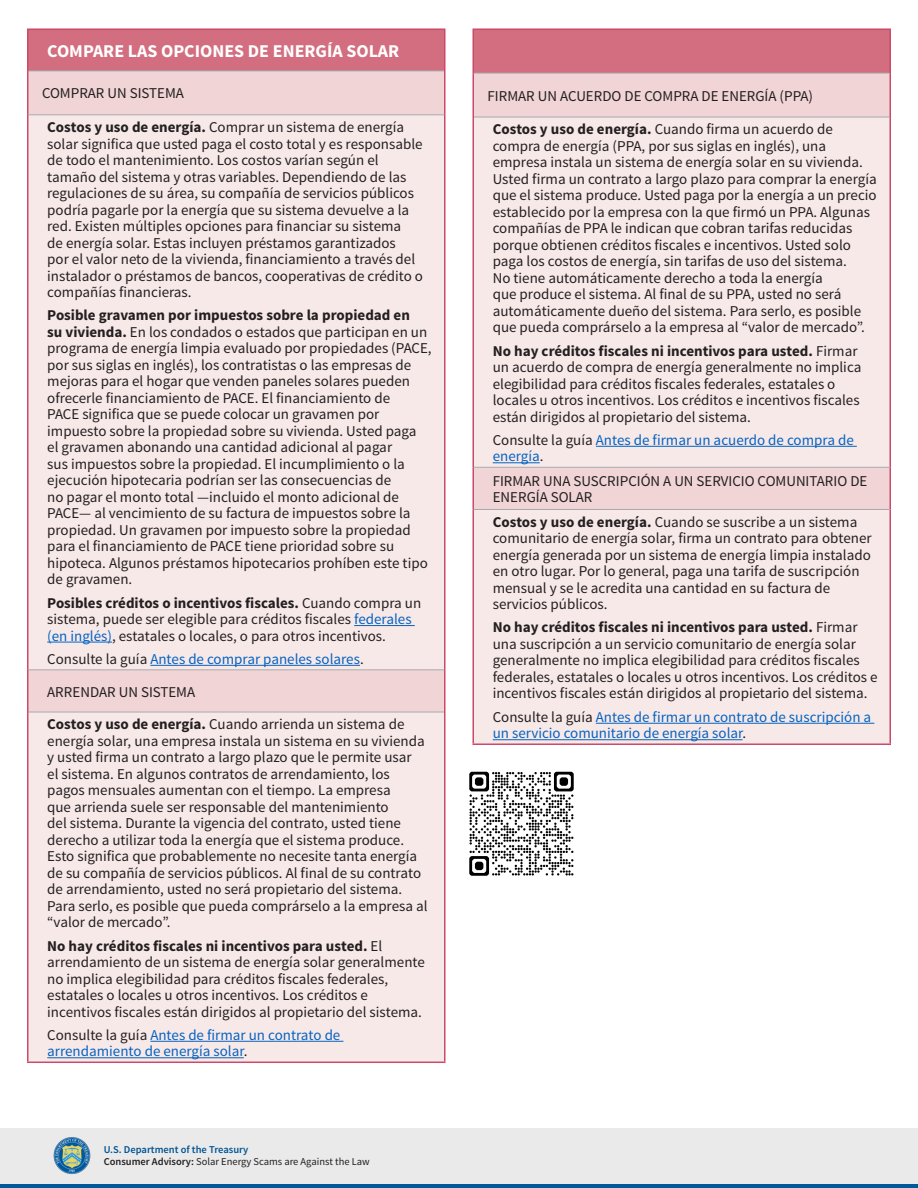
<style>
.page{position:relative;width:918px;height:1188px;background:#fff}
.page>*{position:absolute;margin:0;border:0;box-sizing:border-box;transform-origin:0 0}
.H3_Red_Shade_Box{font:700 18px "Source Sans Pro";color:#fff}
.Body_Red_Shade_Box{font:15px/16.5px "Source Sans Pro";color:#231f20}
.Body_Red_Shade_Box-2{font:15px/16.5px "Source Sans Pro";color:#0563c1}
.t1{font:10.5px/12px "Source Sans Pro";color:#231f20}
.s1{font-weight:700}
.s2{color:#0563c1}
.s3{color:#231f20}
.s4{font-weight:600;color:#005494}
.s5{font-weight:600}
</style>
<div class="page">
<div style="left:0;top:1128px;width:918px;height:56px;background:#eaeaea"></div>
<hr style="left:0;top:1184px;width:918px;height:4px;background:#00599b">
<img style="left:53px;top:1137px;width:38px;height:37px">
<div style="left:28px;top:29px;width:417px;height:42px;background:#d26e7f"></div>
<div style="left:28px;top:72px;width:416px;height:43px;background:#f1d5d6"></div>
<div style="left:28px;top:116px;width:416px;height:946px;background:#f8e9e9"></div>
<hr style="left:28px;top:71px;width:416px;height:1px;background:#a8a9ad">
<hr style="left:28px;top:115px;width:416px;height:1px;background:#a8a9ad">
<hr style="left:28px;top:670px;width:416px;height:1px;background:#a8a9ad">
<hr style="left:28px;top:712px;width:416px;height:1px;background:#a8a9ad">
<hr style="left:27px;top:115px;width:1px;height:555px;background:#cb4a69">
<hr style="left:444px;top:115px;width:2px;height:555px;background:#cb4a69">
<hr style="left:27px;top:670px;width:1px;height:42px;background:#cb4a69">
<hr style="left:444px;top:670px;width:2px;height:42px;background:#cb4a69">
<hr style="left:27px;top:712px;width:1px;height:350px;background:#cb4a69">
<hr style="left:444px;top:712px;width:2px;height:350px;background:#cb4a69">
<hr style="left:27px;top:1062px;width:419px;height:1px;background:#cb4a69">
<hr style="left:27px;top:28px;width:419px;height:2px;background:#cb4a69">
<hr style="left:27px;top:30px;width:1px;height:41px;background:#cb4a69">
<hr style="left:444px;top:30px;width:2px;height:41px;background:#cb4a69">
<hr style="left:27px;top:71px;width:1px;height:44px;background:#cb4a69">
<hr style="left:444px;top:71px;width:2px;height:44px;background:#cb4a69">
<hr style="left:354px;top:625px;width:61px;height:1px;background:#0563c1">
<hr style="left:47px;top:642px;width:65px;height:1px;background:#0563c1">
<hr style="left:150px;top:665px;width:210px;height:1px;background:#0563c1">
<hr style="left:150px;top:1041px;width:193px;height:1px;background:#0563c1">
<hr style="left:47px;top:1057px;width:197px;height:1px;background:#0563c1">
<div style="left:473px;top:29px;width:417px;height:44px;background:#d26e7f"></div>
<div style="left:474px;top:74px;width:416px;height:43px;background:#f1d5d6"></div>
<svg style="left:474px;top:118px;width:416px;height:625px;background:#f7e7e7"></svg>
<hr style="left:472px;top:28px;width:419px;height:2px;background:#cb4a69">
<hr style="left:472px;top:117px;width:2px;height:350px;background:#cb4a69">
<hr style="left:890px;top:117px;width:1px;height:350px;background:#cb4a69">
<hr style="left:472px;top:467px;width:2px;height:42px;background:#cb4a69">
<hr style="left:890px;top:467px;width:1px;height:42px;background:#cb4a69">
<hr style="left:472px;top:509px;width:2px;height:234px;background:#cb4a69">
<hr style="left:890px;top:509px;width:1px;height:234px;background:#cb4a69">
<hr style="left:472px;top:743px;width:419px;height:2px;background:#cb4a69">
<hr style="left:474px;top:73px;width:416px;height:1px;background:#a8a9ad">
<hr style="left:474px;top:117px;width:416px;height:1px;background:#a8a9ad">
<hr style="left:474px;top:467px;width:416px;height:1px;background:#a8a9ad">
<hr style="left:474px;top:509px;width:416px;height:1px;background:#a8a9ad">
<hr style="left:472px;top:30px;width:2px;height:43px;background:#cb4a69">
<hr style="left:890px;top:30px;width:1px;height:43px;background:#cb4a69">
<hr style="left:472px;top:73px;width:2px;height:44px;background:#cb4a69">
<hr style="left:890px;top:73px;width:1px;height:44px;background:#cb4a69">
<hr style="left:596px;top:446px;width:261px;height:1px;background:#0563c1">
<hr style="left:493px;top:462px;width:47px;height:1px;background:#0563c1">
<hr style="left:596px;top:723px;width:278px;height:1px;background:#0563c1">
<hr style="left:493px;top:739px;width:250px;height:1px;background:#0563c1">
<img style="left:469px;top:771px;width:105px;height:105px">
<p class="H3_Red_Shade_Box" style="left:47px;top:39px;width:353px">COMPARE LAS OPCIONES DE ENERGÍA SOLAR</p>
<p class="Body_Red_Shade_Box" style="left:42px;top:86px;width:143px">COMPRAR UN SISTEMA</p>
<p class="Body_Red_Shade_Box" style="left:47px;top:119px;width:377px"><span class="s1">Costos y uso de energía.</span> Comprar un sistema de energía solar significa que usted paga el costo total y es responsable de todo el mantenimiento. Los costos varían según el tamaño del sistema y otras variables. Dependiendo de las regulaciones de su área, su compañía de servicios públicos podría pagarle por la energía que su sistema devuelve a la red. Existen múltiples opciones para financiar su sistema<br>de energía solar. Estas incluyen préstamos garantizados<br>por el valor neto de la vivienda, financiamiento a través del instalador o préstamos de bancos, cooperativas de crédito o compañías financieras.</p>
<p class="Body_Red_Shade_Box" style="left:47px;top:307px;width:386px"><span class="s1">Posible gravamen por impuestos sobre la propiedad en<br>su vivienda.</span> En los condados o estados que participan en un programa de energía limpia evaluado por propiedades (PACE, por sus siglas en inglés), los contratistas o las empresas de mejoras para el hogar que venden paneles solares pueden ofrecerle financiamiento de PACE. El financiamiento de<br>PACE significa que se puede colocar un gravamen por impuesto sobre la propiedad sobre su vivienda. Usted paga el gravamen abonando una cantidad adicional al pagar<br>sus impuestos sobre la propiedad. El incumplimiento o la ejecución hipotecaria podrían ser las consecuencias de<br>no pagar el monto total —incluido el monto adicional de PACE— al vencimiento de su factura de impuestos sobre la propiedad. Un gravamen por impuesto sobre la propiedad para el financiamiento de PACE tiene prioridad sobre su hipoteca. Algunos préstamos hipotecarios prohíben este tipo de gravamen.</p>
<p class="Body_Red_Shade_Box" style="left:47px;top:595px;width:376px"><span class="s1">Posibles créditos o incentivos fiscales.</span> Cuando compra un sistema, puede ser elegible para créditos fiscales <span class="s2">federales (en inglés)</span>, estatales o locales, o para otros incentivos.</p>
<p class="Body_Red_Shade_Box-2" style="left:47px;top:651px;width:318px"><span class="s3">Consulte la guía</span> Antes de comprar paneles solares<span class="s3">.</span></p>
<p class="Body_Red_Shade_Box" style="left:47px;top:684px;width:149px">ARRENDAR UN SISTEMA</p>
<p class="Body_Red_Shade_Box" style="left:47px;top:716px;width:382px"><span class="s1">Costos y uso de energía.</span> Cuando arrienda un sistema de energía solar, una empresa instala un sistema en su vivienda y usted firma un contrato a largo plazo que le permite usar<br>el sistema. En algunos contratos de arrendamiento, los pagos mensuales aumentan con el tiempo. La empresa<br>que arrienda suele ser responsable del mantenimiento<br>del sistema. Durante la vigencia del contrato, usted tiene derecho a utilizar toda la energía que el sistema produce.<br>Esto significa que probablemente no necesite tanta energía de su compañía de servicios públicos. Al final de su contrato de arrendamiento, usted no será propietario del sistema.<br>Para serlo, es posible que pueda comprárselo a la empresa al “valor de mercado”.</p>
<p class="Body_Red_Shade_Box" style="left:47px;top:938px;width:379px"><span class="s1">No hay créditos fiscales ni incentivos para usted.</span> El arrendamiento de un sistema de energía solar generalmente no implica elegibilidad para créditos fiscales federales, estatales o locales u otros incentivos. Los créditos e incentivos fiscales están dirigidos al propietario del sistema.</p>
<p class="Body_Red_Shade_Box-2" style="left:47px;top:1027px;width:295px"><span class="s3">Consulte la guía</span> Antes de firmar un contrato de arrendamiento de energía solar<span class="s3">.</span></p>
<p class="t1" style="left:104px;top:1144px;width:268px"><span class="s4">U.S. Department of the Treasury<br></span><span class="s5">Consumer Advisory:</span> Solar Energy Scams are Against the Law</p>
<p class="Body_Red_Shade_Box" style="left:488px;top:88px;width:327px">FIRMAR UN ACUERDO DE COMPRA DE ENERGÍA (PPA)</p>
<p class="Body_Red_Shade_Box" style="left:493px;top:121px;width:385px"><span class="s1">Costos y uso de energía.</span> Cuando firma un acuerdo de compra de energía (PPA, por sus siglas en inglés), una empresa instala un sistema de energía solar en su vivienda.<br>Usted firma un contrato a largo plazo para comprar la energía que el sistema produce. Usted paga por la energía a un precio establecido por la empresa con la que firmó un PPA. Algunas compañías de PPA le indican que cobran tarifas reducidas porque obtienen créditos fiscales e incentivos. Usted solo paga los costos de energía, sin tarifas de uso del sistema.<br>No tiene automáticamente derecho a toda la energía<br>que produce el sistema. Al final de su PPA, usted no será automáticamente dueño del sistema. Para serlo, es posible que pueda comprárselo a la empresa al “valor de mercado”.</p>
<p class="Body_Red_Shade_Box" style="left:493px;top:343px;width:370px"><span class="s1">No hay créditos fiscales ni incentivos para usted.</span> Firmar un acuerdo de compra de energía generalmente no implica elegibilidad para créditos fiscales federales, estatales o locales u otros incentivos. Los créditos e incentivos fiscales están dirigidos al propietario del sistema.</p>
<p class="Body_Red_Shade_Box-2" style="left:493px;top:432px;width:363px"><span class="s3">Consulte la guía</span> Antes de firmar un acuerdo de compra de energía<span class="s3">.</span></p>
<p class="Body_Red_Shade_Box" style="left:493px;top:473px;width:376px">FIRMAR UNA SUSCRIPCIÓN A UN SERVICIO COMUNITARIO DE<br>ENERGÍA SOLAR</p>
<p class="Body_Red_Shade_Box" style="left:493px;top:514px;width:380px"><span class="s1">Costos y uso de energía.</span> Cuando se suscribe a un sistema comunitario de energía solar, firma un contrato para obtener energía generada por un sistema de energía limpia instalado en otro lugar. Por lo general, paga una tarifa de suscripción mensual y se le acredita una cantidad en su factura de servicios públicos.</p>
<p class="Body_Red_Shade_Box" style="left:493px;top:620px;width:386px"><span class="s1">No hay créditos fiscales ni incentivos para usted.</span> Firmar una suscripción a un servicio comunitario de energía solar generalmente no implica elegibilidad para créditos fiscales federales, estatales o locales u otros incentivos. Los créditos e incentivos fiscales están dirigidos al propietario del sistema.</p>
<p class="Body_Red_Shade_Box-2" style="left:493px;top:709px;width:380px"><span class="s3">Consulte la guía</span> Antes de firmar un contrato de suscripción a un servicio comunitario de energía solar<span class="s3">.</span></p>
</div>
